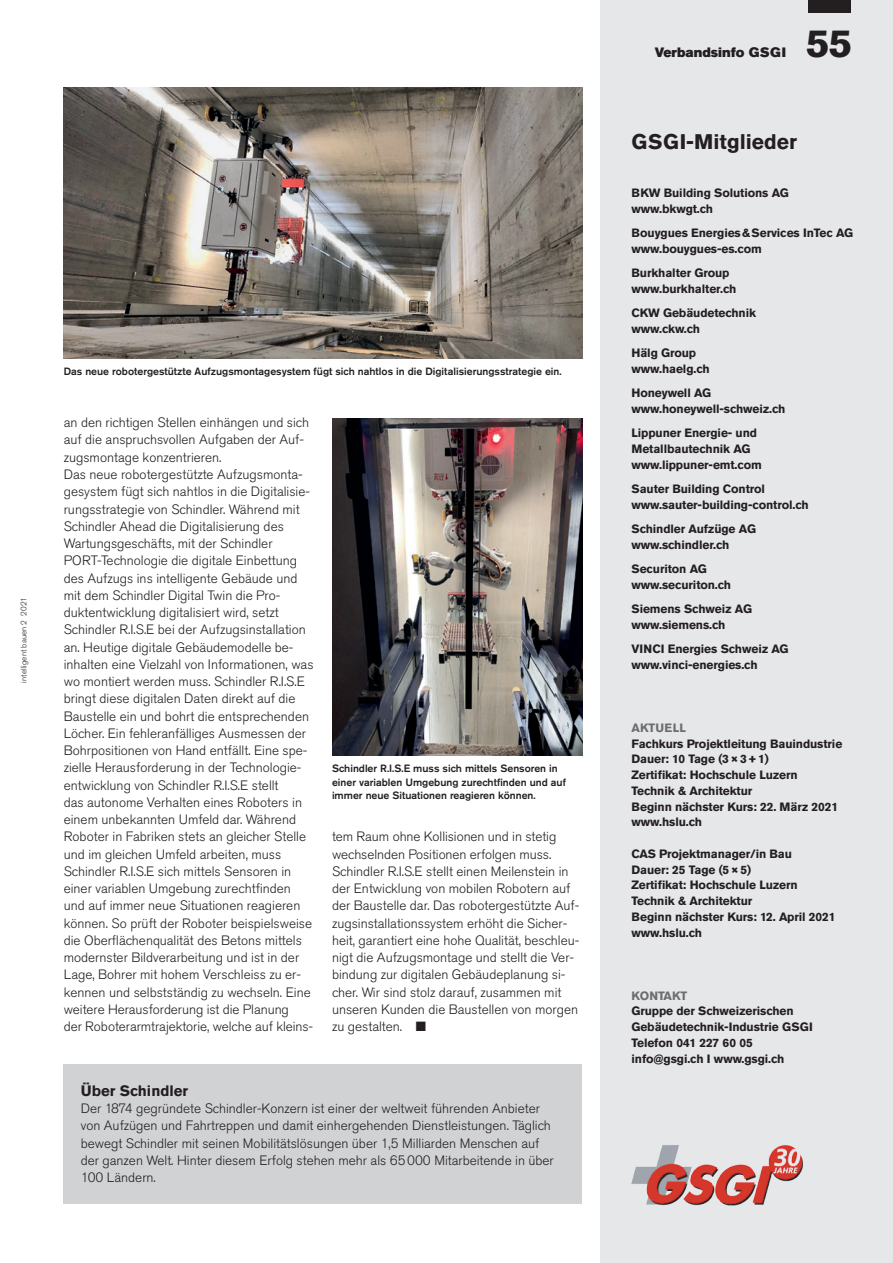
<style>
.page{position:relative;width:893px;height:1263px;background:#fff}
.page>*{position:absolute;margin:0;border:0;box-sizing:border-box;transform-origin:0 0}
.t1{font:700 39px "Akzidenz Grotesk Pro";color:#231f20;scale:1.1 1}
.t2{font:700 21px "Akzidenz Grotesk Pro";color:#231f20}
.t3{font:700 15px "Akzidenz Grotesk Pro";color:#231f20}
.t4{font:300 13.5px/17.2px "Akzidenz Grotesk Pro";color:#231f20}
.t5{font:13.5px "Akzidenz Grotesk Pro Super";color:#231f20}
.t6{font:700 12px/15.8px "Akzidenz Grotesk Pro";letter-spacing:-.01em;color:#231f20}
.t7{font:700 12px "Akzidenz Grotesk Pro";color:#6c6d70}
.t8{font:500 10.5px/13.5px "Akzidenz Grotesk Pro";color:#231f20}
.t9{font:300 7.95px "Akzidenz Grotesk Pro";letter-spacing:.01em;color:#231f20}
</style>
<div class="page">
<img style="left:64px;top:87px;width:518px;height:271px">
<div style="left:600px;top:0;width:293px;height:1263px;background:#e6e7e9"></div>
<img style="left:631px;top:1145px;width:172px;height:61px">
<div style="left:64px;top:1064px;width:518px;height:139px;background:#d1d2d4"></div>
<img style="left:332px;top:419px;width:250px;height:336px">
<div style="left:808px;top:0;width:42px;height:13px;background:#231f20"></div>
<p class="t9" style="left:19px;top:683px;width:87px;rotate:-90deg">intelligent bauen 2 2021</p>
<p class="t8" style="left:64px;top:365px;width:499px">Das neue robotergestützte Aufzugsmontagesystem fügt sich nahtlos in die Digitalisierungsstrategie ein.</p>
<p class="t4" style="left:64px;top:414px;width:251px">an den richtigen Stellen einhängen und sich auf die anspruchsvollen Aufgaben der Auf&shy;zugsmontage konzentrieren.<br>Das neue robotergestützte Aufzugsmonta&shy;gesystem fügt sich nahtlos in die Digitalisie&shy;rungsstrategie von Schindler. Während mit Schindler Ahead die Digitalisierung des Wartungsgeschäfts, mit der Schindler PORT-Technologie die digitale Einbettung des Aufzugs ins intelligente Gebäude und mit dem Schindler Digital Twin die Pro&shy;duktentwicklung digitalisiert wird, setzt Schindler R.I.S.E bei der Aufzugsinstallation an. Heutige digitale Gebäudemodelle be&shy;inhalten eine Vielzahl von Informationen, was wo montiert werden muss. Schindler R.I.S.E bringt diese digitalen Daten direkt auf die Baustelle ein und bohrt die entsprechenden Löcher. Ein fehleranfälliges Ausmessen der Bohrpositionen von Hand entfällt. Eine spe&shy;zielle Herausforderung in der Technologie&shy;entwicklung von Schindler R.I.S.E stellt<br>das autonome Verhalten eines Roboters in einem unbekannten Umfeld dar. Während Roboter in Fabriken stets an gleicher Stelle und im gleichen Umfeld arbeiten, muss Schindler R.I.S.E sich mittels Sensoren in einer variablen Umgebung zurechtfinden und auf immer neue Situationen reagieren können. So prüft der Roboter beispielsweise die Oberflächenqualität des Betons mittels modernster Bildverarbeitung und ist in der Lage, Bohrer mit hohem Verschleiss zu er&shy;kennen und selbstständig zu wechseln. Eine weitere Herausforderung ist die Planung<br>der Roboterarmtrajektorie, welche auf kleins-</p>
<p class="t8" style="left:332px;top:762px;width:235px">Schindler R.I.S.E muss sich mittels Sensoren in einer variablen Umgebung zurechtfinden und auf immer neue Situationen reagieren können.</p>
<p class="t4" style="left:332px;top:828px;width:249px">tem Raum ohne Kollisionen und in stetig wechselnden Positionen erfolgen muss.<br>Schindler R.I.S.E stellt einen Meilenstein in der Entwicklung von mobilen Robotern auf der Baustelle dar. Das robotergestützte Auf&shy;zugsinstallationssystem erhöht die Sicher&shy;heit, garantiert eine hohe Qualität, beschleu&shy;nigt die Aufzugsmontage und stellt die Ver&shy;bindung zur digitalen Gebäudeplanung si&shy;cher. Wir sind stolz darauf, zusammen mit unseren Kunden die Baustellen von morgen zu gestalten. ■</p>
<p class="t3" style="left:81px;top:1081px;width:109px">Über Schindler</p>
<p class="t4" style="left:81px;top:1100px;width:475px">Der 1874 gegründete Schindler-Konzern ist einer der weltweit führenden Anbieter von Aufzügen und Fahrtreppen und damit einhergehenden Dienstleistungen. Täglich bewegt Schindler mit seinen Mobilitätslösungen über 1,5 Milliarden Menschen auf der ganzen Welt. Hinter diesem Erfolg stehen mehr als 65000 Mitarbeitende in über 100 Ländern.</p>
<p class="t5" style="left:655px;top:43px;width:132px">Verbandsinfo GSGI</p>
<h1 class="t1" style="left:806px;top:18px;width:44px">55</h1>
<h2 class="t2" style="left:631px;top:128px;width:167px">GSGI-Mitglieder</h2>
<p class="t6" style="left:631px;top:185px;width:159px">BKW Building Solutions AG www.bkwgt.ch</p>
<p class="t6" style="left:631px;top:225px;width:223px">Bouygues Energies&amp;Services InTec AG www.bouygues-es.com</p>
<p class="t6" style="left:631px;top:265px;width:106px">Burkhalter Group www.burkhalter.ch</p>
<p class="t6" style="left:631px;top:305px;width:126px">CKW Gebäudetechnik www.ckw.ch</p>
<p class="t6" style="left:631px;top:345px;width:80px">Hälg Group www.haelg.ch</p>
<p class="t6" style="left:631px;top:385px;width:155px">Honeywell AG www.honeywell-schweiz.ch</p>
<p class="t6" style="left:631px;top:425px;width:132px">Lippuner Energie- und<br>Metallbautechnik AG www.lippuner-emt.com</p>
<p class="t6" style="left:631px;top:481px;width:179px">Sauter Building Control www.sauter-building-control.ch</p>
<p class="t6" style="left:631px;top:521px;width:126px">Schindler Aufzüge AG www.schindler.ch</p>
<p class="t6" style="left:631px;top:561px;width:101px">Securiton AG www.securiton.ch</p>
<p class="t6" style="left:631px;top:601px;width:122px">Siemens Schweiz AG www.siemens.ch</p>
<p class="t6" style="left:631px;top:641px;width:159px">VINCI Energies Schweiz AG www.vinci-energies.ch</p>
<p class="t7" style="left:631px;top:720px;width:56px">AKTUELL</p>
<p class="t6" style="left:631px;top:735px;width:212px">Fachkurs Projektleitung Bauindustrie<br>Dauer: 10 Tage (3×3+1)<br>Zertifikat: Hochschule Luzern<br>Technik &amp; Architektur<br>Beginn nächster Kurs: 22. März 2021 www.hslu.ch</p>
<p class="t6" style="left:631px;top:845px;width:205px">CAS Projektmanager/in Bau<br>Dauer: 25 Tage (5×5)<br>Zertifikat: Hochschule Luzern<br>Technik &amp; Architektur<br>Beginn nächster Kurs: 12. April 2021 www.hslu.ch</p>
<p class="t7" style="left:631px;top:987px;width:57px">KONTAKT</p>
<p class="t6" style="left:631px;top:1003px;width:183px">Gruppe der Schweizerischen<br>Gebäudetechnik-Industrie GSGI<br>Telefon 041 227 60 05 info@gsgi.ch I www.gsgi.ch</p>
</div>
